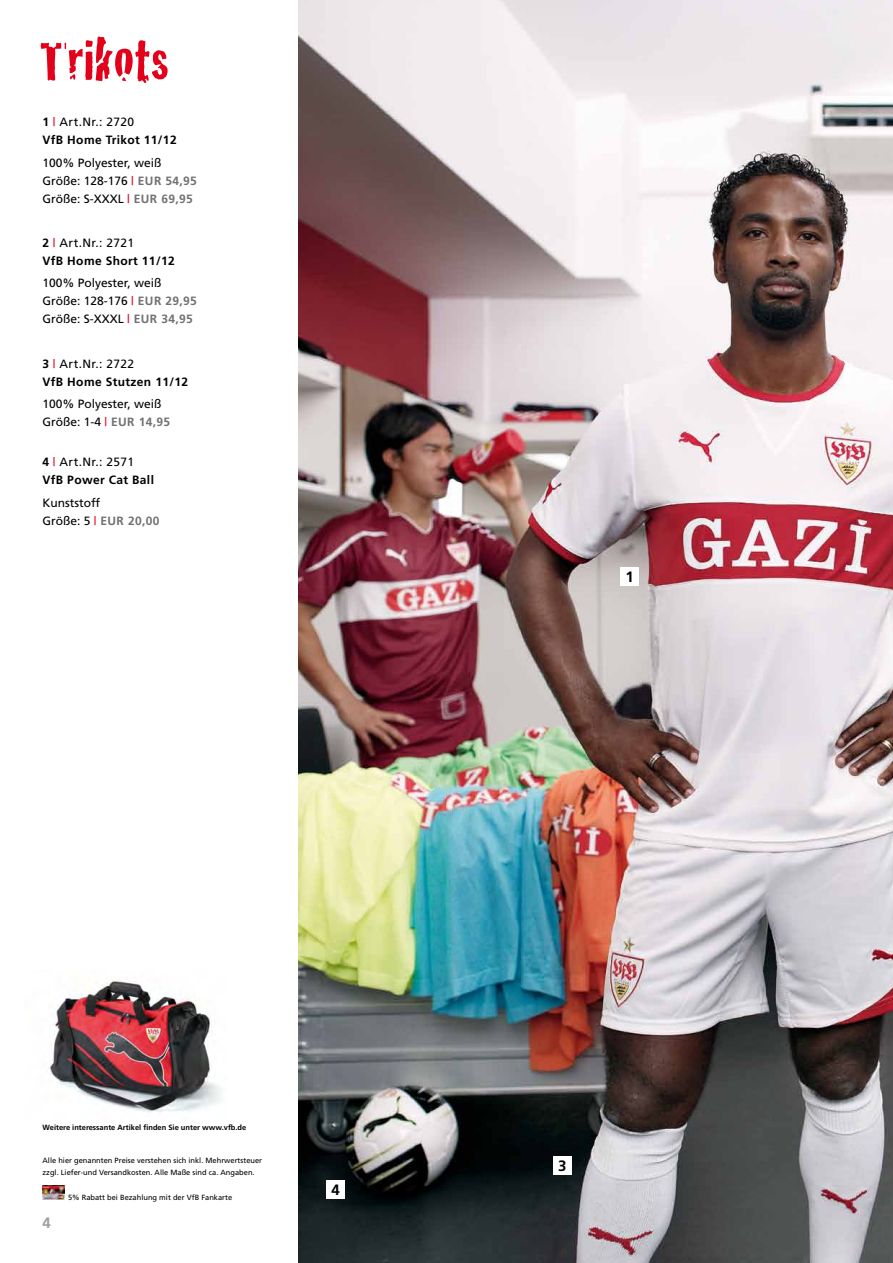
<style>
.page{position:relative;width:893px;height:1263px;background:#fff}
.page>*{position:absolute;margin:0;border:0;box-sizing:border-box;transform-origin:0 0}
.t1{font:58.5px "Cracked";color:#e2001a}
.t2{font:700 15px "Frutiger";color:#000}
.t3{font:700 15px "Frutiger";color:#9c9e9f}
.t4{font:12px/18px "Frutiger";color:#000}
.t5{font:700 12px/18px "Frutiger";letter-spacing:.03em;color:#000}
.t6{font:7.5px/12px "Frutiger";color:#000}
.t7{font:700 7.5px "Frutiger";color:#000}
.s1{font-weight:400;color:#e2001a}
.s2{font-weight:400}
.s3{color:#e2001a}
.s4{font-weight:700;color:#707172}
</style>
<div class="page">
<img style="left:298px;top:0;width:595px;height:1263px">
<img style="left:49px;top:979px;width:173px;height:133px">
<img style="left:42px;top:1186px;width:23px;height:14px">
<div style="left:620px;top:567px;width:19px;height:19px;background:#fff"></div>
<div style="left:553px;top:1156px;width:19px;height:19px;background:#fff"></div>
<div style="left:326px;top:1180px;width:19px;height:19px;background:#fff"></div>
<h1 class="t1" style="left:39px;top:14px;width:131px">Trikots</h1>
<p class="t5" style="left:43px;top:113px;width:136px">1 <span class="s1">|</span> <span class="s2">Art.Nr.: 2720<br></span>VfB Home Trikot 11/12</p>
<p class="t4" style="left:43px;top:153px;width:156px">100% Polyester, weiß<br>Größe: 128-176 <span class="s3">|</span> <span class="s4">EUR 54,95<br></span>Größe: S-XXXL <span class="s3">|</span> <span class="s4">EUR 69,95</span></p>
<p class="t5" style="left:43px;top:234px;width:134px">2 <span class="s1">|</span> <span class="s2">Art.Nr.: 2721<br></span>VfB Home Short 11/12</p>
<p class="t4" style="left:43px;top:274px;width:156px">100% Polyester, weiß<br>Größe: 128-176 <span class="s3">|</span> <span class="s4">EUR 29,95<br></span>Größe: S-XXXL <span class="s3">|</span> <span class="s4">EUR 34,95</span></p>
<p class="t5" style="left:43px;top:354px;width:147px">3 <span class="s1">|</span> <span class="s2">Art.Nr.: 2722<br></span>VfB Home Stutzen 11/12</p>
<p class="t4" style="left:43px;top:395px;width:129px">100% Polyester, weiß<br>Größe: 1-4 <span class="s3">|</span> <span class="s4">EUR 14,95</span></p>
<p class="t5" style="left:43px;top:453px;width:113px">4 <span class="s1">|</span> <span class="s2">Art.Nr.: 2571<br></span>VfB Power Cat Ball</p>
<p class="t4" style="left:43px;top:493px;width:118px">Kunststoff<br>Größe: 5 <span class="s3">|</span> <span class="s4">EUR 20,00</span></p>
<p class="t7" style="left:43px;top:1123px;width:205px">Weitere interessante Artikel finden Sie unter www.vfb.de</p>
<p class="t6" style="left:43px;top:1154px;width:221px">Alle hier genannten Preise verstehen sich inkl. Mehrwertsteuer zzgl. Liefer-und Versandkosten. Alle Maße sind ca. Angaben.</p>
<p class="t6" style="left:68px;top:1191px;width:166px">5% Rabatt bei Bezahlung mit der VfB Fankarte</p>
<p class="t3" style="left:43px;top:1214px;width:10px">4</p>
<p class="t2" style="left:331px;top:1181px;width:10px">4</p>
<p class="t2" style="left:625px;top:568px;width:10px">1</p>
<p class="t2" style="left:558px;top:1157px;width:10px">3</p>
</div>
